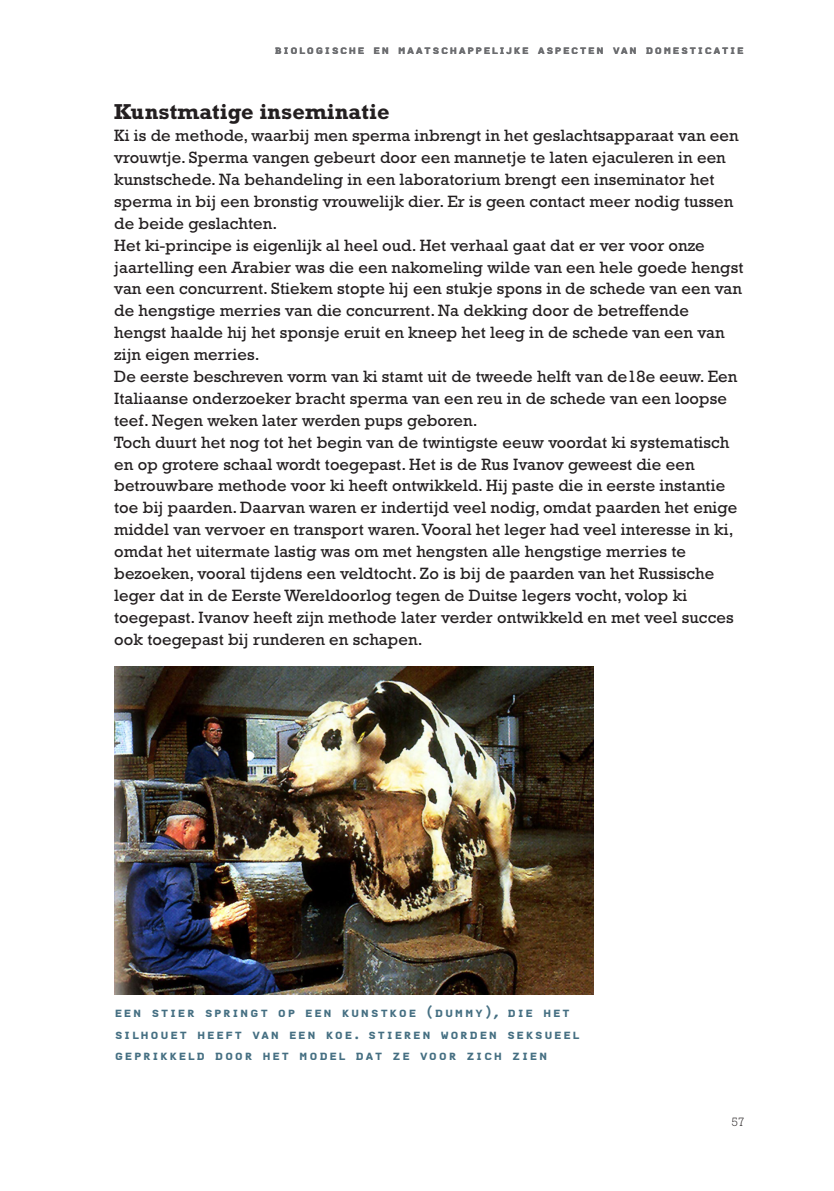
<style>
.page{position:relative;width:834px;height:1191px;background:#fff}
.page>*{position:absolute;margin:0;border:0;box-sizing:border-box;transform-origin:0 0}
.t1{font:700 21.88px "Rockwell Std";letter-spacing:.005em;color:#231f20}
.t2{font:16.62px/21.9px "Rockwell Std";letter-spacing:.005em;color:#231f20}
.t3{font:800 16.62px/21.9px "Code";letter-spacing:.01em;color:#456f82}
.t4{font:800 14.88px "Code";letter-spacing:.01em;color:#6c6d70}
.t5{font:300 12.25px "Rockwell Std";color:#231f20}
</style>
<div class="page">
<img style="left:114px;top:666px;width:479px;height:328px">
<p class="t4" style="left:274px;top:42px;width:471px">biologische en maatschappelijke aspecten van domesticatie</p>
<h1 class="t1" style="left:114px;top:99px;width:277px">Kunstmatige inseminatie</h1>
<p class="t2" style="left:114px;top:124px;width:630px">Ki is de methode, waarbij men sperma inbrengt in het geslachtsapparaat van een vrouwtje. Sperma vangen gebeurt door een mannetje te laten ejaculeren in een kunstschede. Na behandeling in een laboratorium brengt een inseminator het sperma in bij een bronstig vrouwelijk dier. Er is geen contact meer nodig tussen de beide geslachten.<br>Het ki-principe is eigenlijk al heel oud. Het verhaal gaat dat er ver voor onze jaartelling een Arabier was die een nakomeling wilde van een hele goede hengst van een concurrent. Stiekem stopte hij een stukje spons in de schede van een van de hengstige merries van die concurrent. Na dekking door de betreffende hengst haalde hij het sponsje eruit en kneep het leeg in de schede van een van zijn eigen merries.<br>De eerste beschreven vorm van ki stamt uit de tweede helft van de18e eeuw. Een Italiaanse onderzoeker bracht sperma van een reu in de schede van een loopse teef. Negen weken later werden pups geboren.<br>Toch duurt het nog tot het begin van de twintigste eeuw voordat ki systematisch en op grotere schaal wordt toegepast. Het is de Rus Ivanov geweest die een betrouwbare methode voor ki heeft ontwikkeld. Hij paste die in eerste instantie toe bij paarden. Daarvan waren er indertijd veel nodig, omdat paarden het enige middel van vervoer en transport waren. Vooral het leger had veel interesse in ki, omdat het uitermate lastig was om met hengsten alle hengstige merries te bezoeken, vooral tijdens een veldtocht. Zo is bij de paarden van het Russische leger dat in de Eerste Wereldoorlog tegen de Duitse legers vocht, volop ki toegepast. Ivanov heeft zijn methode later verder ontwikkeld en met veel succes ook toegepast bij runderen en schapen.</p>
<p class="t3" style="left:114px;top:1000px;width:467px">een stier springt op een kunstkoe (dummy), die het silhouet heeft van een koe. stieren worden seksueel geprikkeld door het model dat ze voor zich zien</p>
<p class="t5" style="left:731px;top:1114px;width:15px">57</p>
</div>
